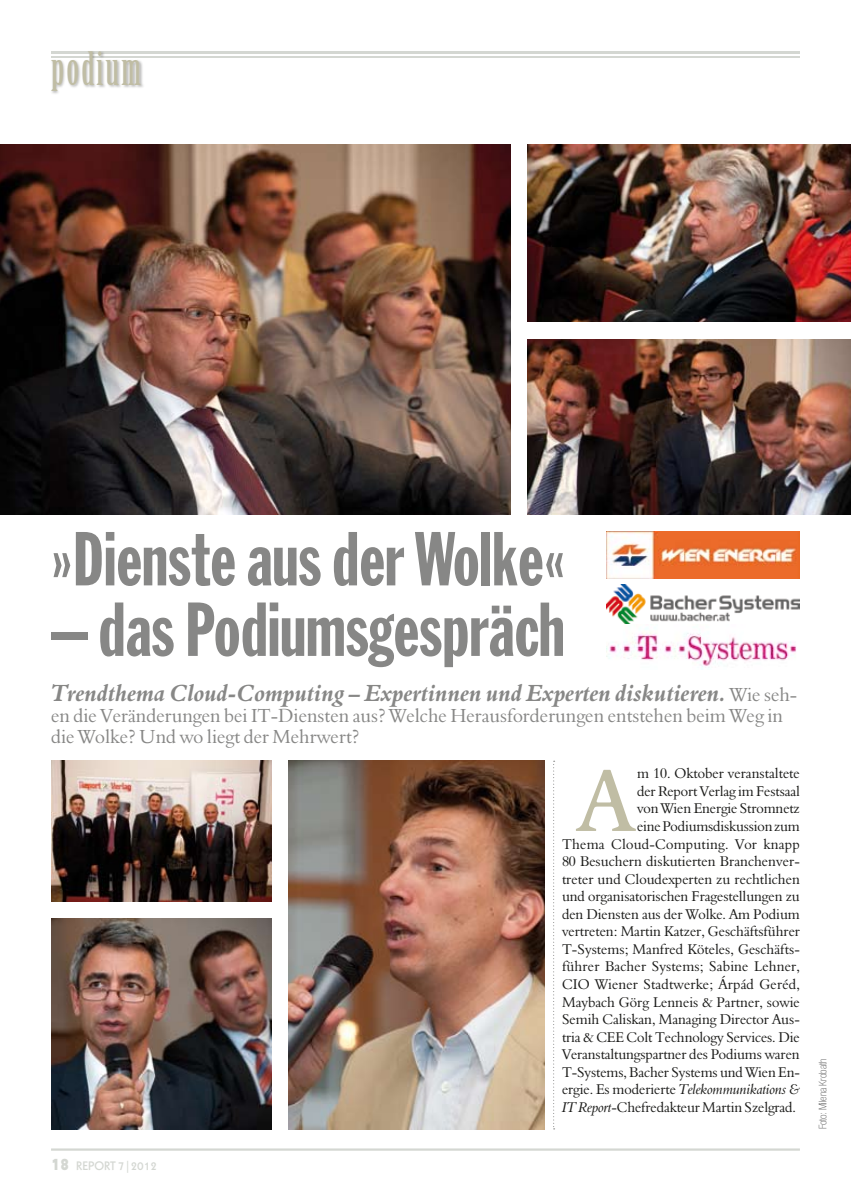
<style>
.page{position:relative;width:851px;height:1191px;background:#fff}
.page>*{position:absolute;margin:0;border:0;box-sizing:border-box;transform-origin:0 0}
.t1{font:500 91.2px "Slimbach";color:#c0bda4}
.t2{font:75px "Franklin Gothic Extra Cond";color:#878786}
.t3{font:45px "Birch Std";letter-spacing:.05em;color:#c0bda4}
.t4{font:24px "Aldine 401 BT Bold Italic A";color:#878786}
.t5{font:19.5px/21px "Aldine 401 BT Roman A";color:#878786}
.t6{font:14.55px/17.5px "Aldine 401 BT Roman A";letter-spacing:-.005em;color:#1a1a18;text-align:right}
.t7{font:14.55px "Aldine 401 BT Italic A";letter-spacing:-.005em;color:#1a1a18}
.t8{font:12px "Geometric 231 BT Bold C";color:#d4d7d2}
.t9{font:300 condensed 10.5px "Olnova";color:#565656}
.s1{font-family:"Aldine 401 BT Roman A";font-size:19.5px}
.s2{font-family:"Geometric 231 BT Heavy C";font-size:16.5px}
.s3{font-family:"Aldine 401 BT Roman A"}
.s4{font-family:"Aldine 401 BT Italic A"}
</style>
<div class="page">
<hr style="left:51px;top:1148px;width:748px;height:2px;background:#d4d7d2">
<hr style="left:51px;top:51px;width:748px;height:3px;background:#d4d7d2">
<hr style="left:51px;top:56px;width:748px;height:1px;background:#d4d7d2">
<div style="left:49px;top:49px;width:96px;height:46px;background:#1a1a18;opacity:.3"></div>
<img style="left:527px;top:339px;width:323px;height:176px">
<img style="left:527px;top:145px;width:323px;height:177px">
<img style="left:0;top:145px;width:510px;height:370px">
<img style="left:51px;top:760px;width:220px;height:141px">
<img style="left:288px;top:760px;width:256px;height:369px">
<img style="left:51px;top:918px;width:220px;height:211px">
<svg style="left:553px;top:760px;width:1px;height:369px"></svg>
<img style="left:606px;top:531px;width:193px;height:47px">
<img style="left:606px;top:584px;width:193px;height:85px">
<h3 class="t3" style="left:51px;top:43px;width:91px">podium</h3>
<h2 class="t2" style="left:51px;top:519px;width:515px">»Dienste aus der Wolke«</h2>
<h2 class="t2" style="left:51px;top:589px;width:515px">– das Podiumsgespräch</h2>
<h3 class="t4" style="left:51px;top:677px;width:747px">Trendthema Cloud-Computing – Expertinnen und Experten diskutieren. <span class="s1">Wie seh-</span></h3>
<h3 class="t5" style="left:51px;top:704px;width:733px">en die Veränderungen bei IT-Diensten aus? Welche Herausforderungen entstehen beim Weg in die Wolke? Und wo liegt der Mehrwert?</h3>
<p class="t8" style="left:51px;top:1157px;width:107px"><span class="s2">18</span> REPORT 7|2012</p>
<p class="t6" style="left:562px;top:764px;width:239px">m 10. Oktober veranstaltete<br>der Report Verlag im Festsaal<br>von Wien Energie Stromnetz<br>eine Podiumsdiskussion zum<br>Thema Cloud-Computing. Vor knapp 80 Besuchern diskutierten Branchenver&shy;treter und Cloudexperten zu rechtlichen und organisatorischen Fragestellungen zu den Diensten aus der Wolke. Am Podium vertreten: Martin Katzer, Geschäftsführer T-Systems; Manfred Köteles, Geschäfts&shy;führer Bacher Systems; Sabine Lehner, CIO Wiener Stadtwerke; Árpád Geréd, Maybach Görg Lenneis &amp; Partner, sowie Semih Caliskan, Managing Director Aus&shy;tria &amp; CEE Colt Technology Services. Die Veranstaltungspartner des Podiums waren T-Systems, Bacher Systems und Wien En-</p>
<p class="t7" style="left:562px;top:1080px;width:239px"><span class="s3">ergie. Es moderierte</span> Telekommunikations &amp;</p>
<p class="t6" style="left:562px;top:1098px;width:235px"><span class="s4">IT Report</span>-Chefredakteur Martin Szelgrad.</p>
<h1 class="t1" style="left:574px;top:745px;width:64px">A</h1>
<p class="t9" style="left:816px;top:1129px;width:72px;rotate:-90deg">Foto: Milena Krobath</p>
</div>
